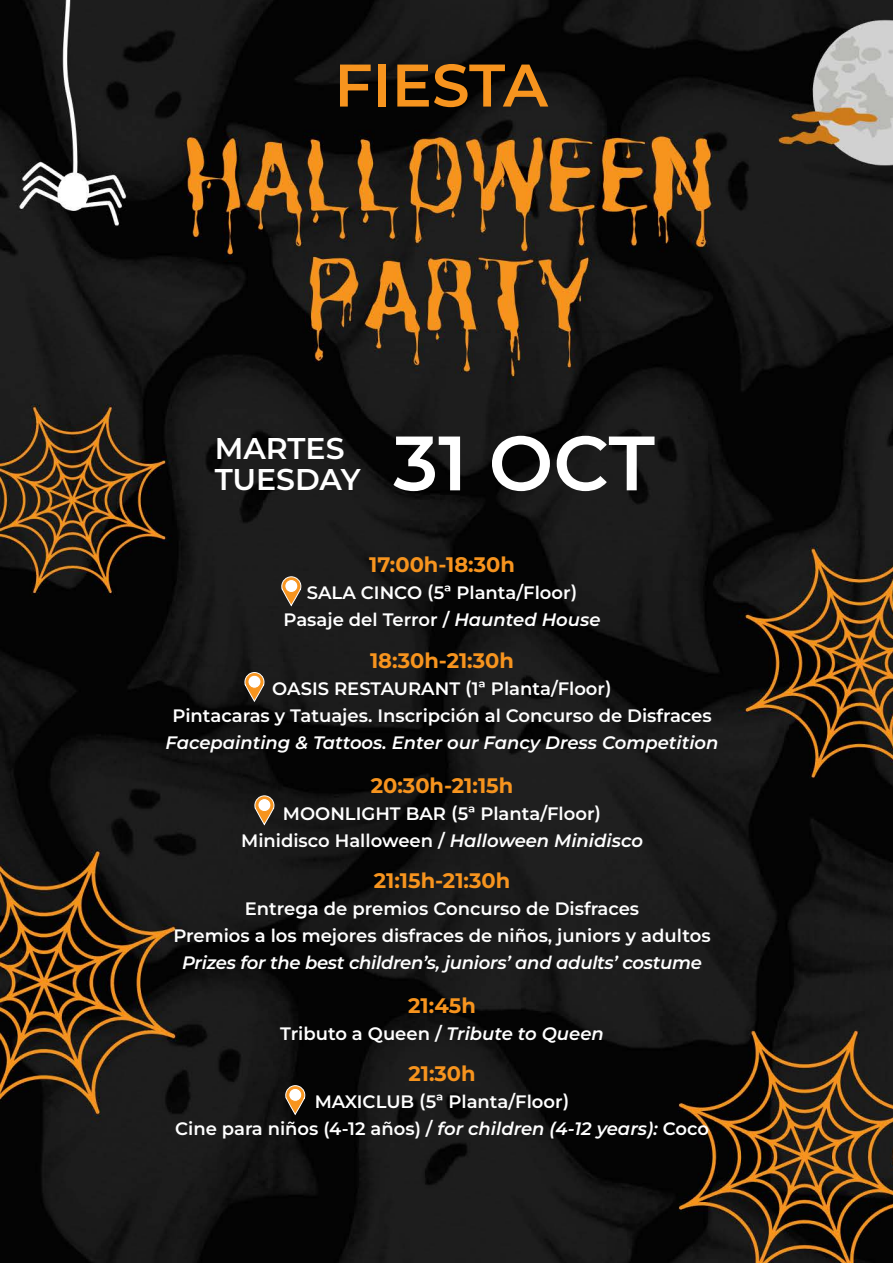
<style>
.page{position:relative;width:893px;height:1263px;background:#fff}
.page>*{position:absolute;margin:0;border:0;box-sizing:border-box;transform-origin:0 0}
.t1{font:600 76.8px "Montserrat";color:#fff}
.t2{font:600 60px "Montserrat";color:#f7941e}
.t3{font:600 30px "Montserrat";color:#fff}
.t4{font:700 21px "Montserrat";color:#f7941e}
.t5{font:600 18px "Montserrat";color:#fff}
.t6{font:italic 600 18px "Montserrat";letter-spacing:-.015em;color:#fff}
.s1{font-style:italic}
</style>
<div class="page">
<img style="left:0;top:0;width:893px;height:1263px">
<svg style="left:281px;top:576px;width:21px;height:30px"></svg>
<div style="left:284px;top:579px;width:14px;height:14px;background:#fff;border:1px solid #f7941e;border-radius:50%"></div>
<svg style="left:244px;top:672px;width:21px;height:30px"></svg>
<div style="left:248px;top:675px;width:13px;height:14px;background:#fff;border:1px solid #f7941e;border-radius:50%"></div>
<svg style="left:254px;top:795px;width:21px;height:30px"></svg>
<div style="left:257px;top:798px;width:14px;height:14px;background:#fff;border:1px solid #f7941e;border-radius:50%"></div>
<svg style="left:285px;top:1085px;width:21px;height:30px"></svg>
<div style="left:288px;top:1088px;width:14px;height:14px;background:#fff;border:1px solid #f7941e;border-radius:50%"></div>
<p class="t2" style="left:334px;top:45px;width:215px">FIESTA</p>
<p class="t3" style="left:215px;top:428px;width:131px">MARTES</p>
<p class="t3" style="left:215px;top:460px;width:147px">TUESDAY</p>
<p class="t1" style="left:393px;top:412px;width:263px">31 OCT</p>
<p class="t4" style="left:369px;top:551px;width:147px">17:00h-18:30h</p>
<p class="t5" style="left:307px;top:581px;width:272px">SALA CINCO (5ª Planta/Floor)</p>
<p class="t5" style="left:284px;top:608px;width:318px">Pasaje del Terror / <span class="s1">Haunted House</span></p>
<p class="t4" style="left:370px;top:647px;width:145px">18:30h-21:30h</p>
<p class="t5" style="left:272px;top:677px;width:341px">OASIS RESTAURANT (1ª Planta/Floor)</p>
<p class="t5" style="left:172px;top:704px;width:541px">Pintacaras y Tatuajes. Inscripción al Concurso de Disfraces</p>
<p class="t6" style="left:166px;top:731px;width:554px">Facepainting &amp; Tattoos. Enter our Fancy Dress Competition</p>
<p class="t4" style="left:371px;top:772px;width:144px">20:30h-21:15h</p>
<p class="t5" style="left:283px;top:802px;width:320px">MOONLIGHT BAR (5ª Planta/Floor)</p>
<p class="t5" style="left:241px;top:829px;width:403px">Minidisco Halloween / <span class="s1">Halloween Minidisco</span></p>
<p class="t4" style="left:374px;top:867px;width:138px">21:15h-21:30h</p>
<p class="t5" style="left:245px;top:897px;width:396px">Entrega de premios Concurso de Disfraces</p>
<p class="t5" style="left:173px;top:924px;width:539px">Premios a los mejores disfraces de niños, juniors y adultos</p>
<p class="t6" style="left:182px;top:951px;width:521px">Prizes for the best children’s, juniors’ and adults’ costume</p>
<p class="t4" style="left:408px;top:991px;width:69px">21:45h</p>
<p class="t5" style="left:280px;top:1021px;width:325px">Tributo a Queen / <span class="s1">Tribute to Queen</span></p>
<p class="t4" style="left:408px;top:1059px;width:69px">21:30h</p>
<p class="t5" style="left:315px;top:1089px;width:256px">MAXICLUB (5ª Planta/Floor)</p>
<p class="t5" style="left:175px;top:1116px;width:535px">Cine para niños (4-12 años) / <span class="s1">for children (4-12 years):</span> Coco</p>
</div>
